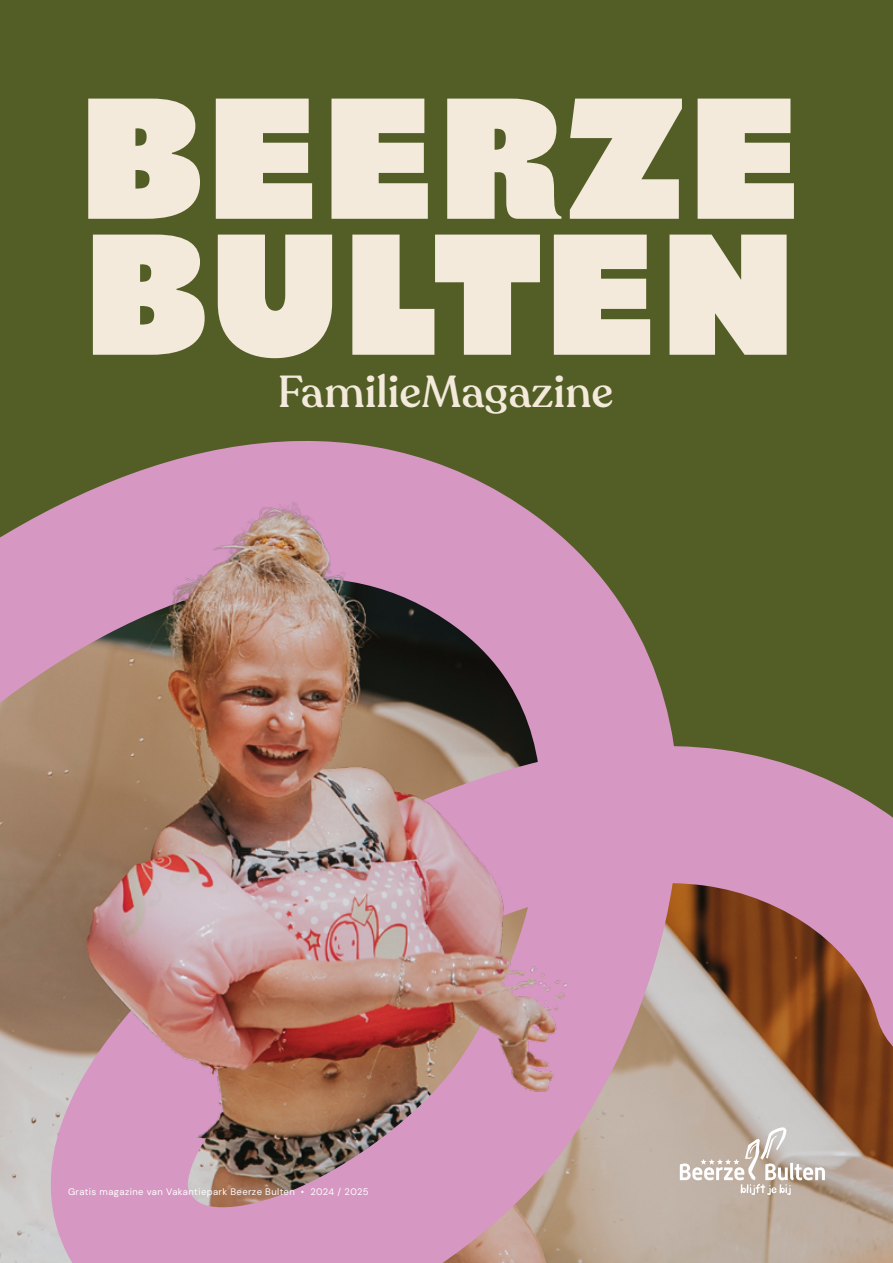
<style>
.page{position:relative;width:893px;height:1263px;background:#535e26}
.page>*{position:absolute;margin:0;border:0;box-sizing:border-box;transform-origin:0 0}
.t1{font:800 171.6px/135.9px "Catalpa";letter-spacing:.025em;color:#f3eadb}
.t2{font:500 44.25px "Recoleta";color:#f3eadb}
.t3{font:9.45px "DM Sans";letter-spacing:.04em;color:#fff}
</style>
<div class="page">
<svg style="left:0;top:749px;width:893px;height:514px"></svg>
<img style="left:0;top:441px;width:719px;height:812px">
<h1 class="t1" style="left:80px;top:94px;width:722px">BEERZE<br>BULTEN</h1>
<h2 class="t2" style="left:278px;top:365px;width:337px">FamilieMagazine</h2>
<p class="t3" style="left:68px;top:1186px;width:302px">Gratis magazine van Vakantiepark Beerze Bulten • 2024 / 2025</p>
</div>
